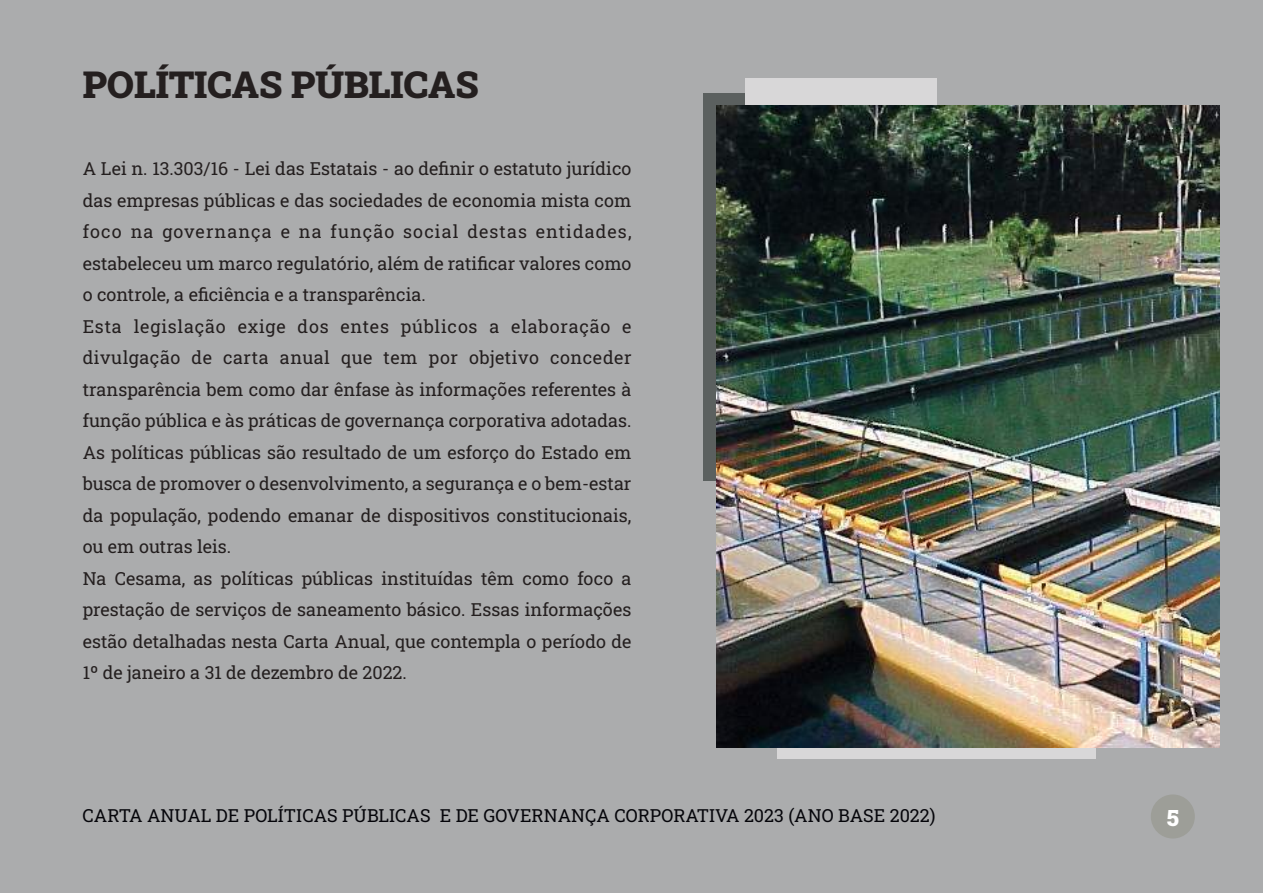
<style>
.page{position:relative;width:1263px;height:893px;background:#abacad}
.page>*{position:absolute;margin:0;border:0;box-sizing:border-box;transform-origin:0 0}
.t1{font:900 37.2px "Roboto Slab";color:#241f1f}
.t2{font:900 22.5px "Roboto Slab";color:#fff}
.t3{font:18px/31.5px "Roboto Slab";color:#241f1f}
.t4{font:18px "Roboto Slab";color:#05050a}
</style>
<div class="page">
<div style="left:703px;top:94px;width:202px;height:387px;background:#5b605f"></div>
<div style="left:745px;top:78px;width:192px;height:64px;background:#d8d7d8"></div>
<div style="left:778px;top:695px;width:318px;height:64px;background:#d8d7d8"></div>
<img style="left:717px;top:106px;width:502px;height:641px">
<div style="left:1151px;top:794px;width:44px;height:44px;background:#9d9e98;border-radius:50%"></div>
<h1 class="t1" style="left:83px;top:59px;width:397px">POLÍTICAS PÚBLICAS</h1>
<p class="t3" style="left:83px;top:153px;width:550px">A Lei n. 13.303/16 - Lei das Estatais - ao definir o estatuto jurídico das empresas públicas e das sociedades de economia mista com foco na governança e na função social destas entidades, estabeleceu um marco regulatório, além de ratificar valores como o controle, a eficiência e a transparência.<br>Esta legislação exige dos entes públicos a elaboração e divulgação de carta anual que tem por objetivo conceder transparência bem como dar ênfase às informações referentes à função pública e às práticas de governança corporativa adotadas.<br>As políticas públicas são resultado de um esforço do Estado em busca de promover o desenvolvimento, a segurança e o bem-estar da população, podendo emanar de dispositivos constitucionais, ou em outras leis.<br>Na Cesama, as políticas públicas instituídas têm como foco a prestação de serviços de saneamento básico. Essas informações estão detalhadas nesta Carta Anual, que contempla o período de 1º de janeiro a 31 de dezembro de 2022.</p>
<p class="t4" style="left:83px;top:803px;width:854px">CARTA ANUAL DE POLÍTICAS PÚBLICAS E DE GOVERNANÇA CORPORATIVA 2023 (ANO BASE 2022)</p>
<p class="t2" style="left:1167px;top:802px;width:14px">5</p>
</div>
